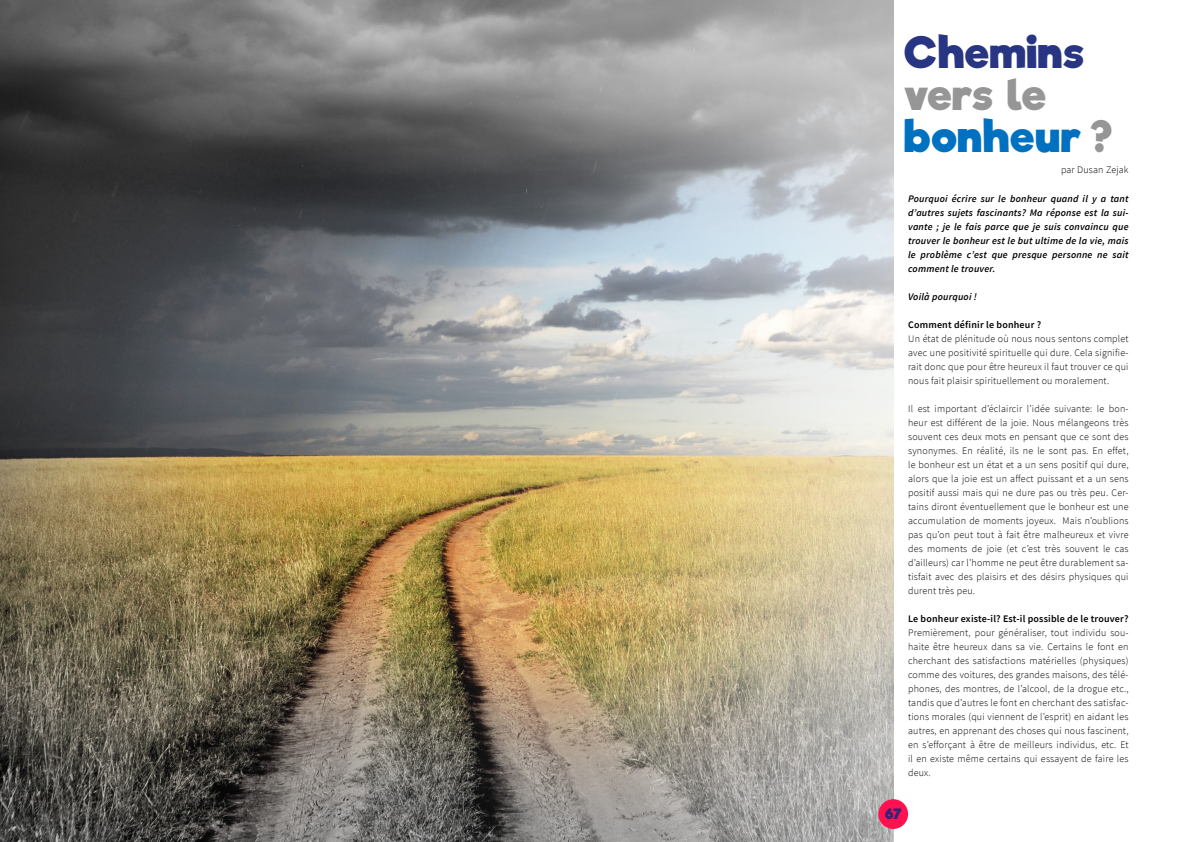
<style>
.page{position:relative;width:1191px;height:842px;background:#fff}
.page>*{position:absolute;margin:0;border:0;box-sizing:border-box;transform-origin:0 0}
.t1{font:700 42px/42px "Riffic";letter-spacing:-.015em;color:#979696}
.t2{font:700 42px "Riffic";letter-spacing:-.02em;color:#283583}
.t3{font:700 14px "Riffic";color:#362376}
.t4{font:300 10px/14px "Source Sans Pro";letter-spacing:.02em;color:#000;text-align:justify}
.t5{font:italic 600 10px/14px "Source Sans Pro";letter-spacing:.02em;color:#000;text-align:justify}
.t6{font:600 10px "Source Sans Pro";letter-spacing:.02em;color:#000}
.s1{color:#0071c0}
</style>
<div class="page">
<img style="left:0;top:0;width:893px;height:842px">
<div style="left:878px;top:799px;width:30px;height:30px;background:#ff124f;border-radius:50%"></div>
<h1 class="t2" style="left:903px;top:26px;width:183px">Chemins</h1>
<h1 class="t1" style="left:903px;top:74px;width:211px">vers le <span class="s1">bonheur</span> ?</h1>
<p class="t4" style="left:1061px;top:162px;width:69px">par Dusan Zejak</p>
<p class="t5" style="left:908px;top:191px;width:222px">Pourquoi écrire sur le bonheur quand il y a tant d’autres sujets fascinants? Ma réponse est la sui&shy;vante ; je le fais parce que je suis convaincu que trouver le bonheur est le but ultime de la vie, mais le problème c’est que presque personne ne sait comment le trouver.</p>
<p class="t5" style="left:908px;top:289px;width:70px">Voilà pourquoi !</p>
<p class="t6" style="left:908px;top:318px;width:135px">Comment définir le bonheur ?</p>
<p class="t4" style="left:908px;top:331px;width:222px">Un état de plénitude où nous nous sentons complet avec une positivité spirituelle qui dure. Cela signifie&shy;rait donc que pour être heureux il faut trouver ce qui nous fait plaisir spirituellement ou moralement.</p>
<p class="t4" style="left:908px;top:401px;width:222px">Il est important d’éclaircir l’idée suivante: le bon&shy;heur est différent de la joie. Nous mélangeons très souvent ces deux mots en pensant que ce sont des synonymes. En réalité, ils ne le sont pas. En effet, le bonheur est un état et a un sens positif qui dure, alors que la joie est un affect puissant et a un sens positif aussi mais qui ne dure pas ou très peu. Cer&shy;tains diront éventuellement que le bonheur est une accumulation de moments joyeux. Mais n’oublions pas qu’on peut tout à fait être malheureux et vivre des moments de joie (et c’est très souvent le cas d’ailleurs) car l’homme ne peut être durablement sa&shy;tisfait avec des plaisirs et des désirs physiques qui durent très peu.</p>
<p class="t6" style="left:908px;top:612px;width:222px">Le bonheur existe-il? Est-il possible de le trouver?</p>
<p class="t4" style="left:908px;top:625px;width:222px">Premièrement, pour généraliser, tout individu sou&shy;haite être heureux dans sa vie. Certains le font en cherchant des satisfactions matérielles (physiques) comme des voitures, des grandes maisons, des télé&shy;phones, des montres, de l’alcool, de la drogue etc., tandis que d’autres le font en cherchant des satisfac&shy;tions morales (qui viennent de l’esprit) en aidant les autres, en apprenant des choses qui nous fascinent, en s’efforçant à être de meilleurs individus, etc. Et il en existe même certains qui essayent de faire les deux.</p>
<h2 class="t3" style="left:885px;top:805px;width:18px">67</h2>
</div>
